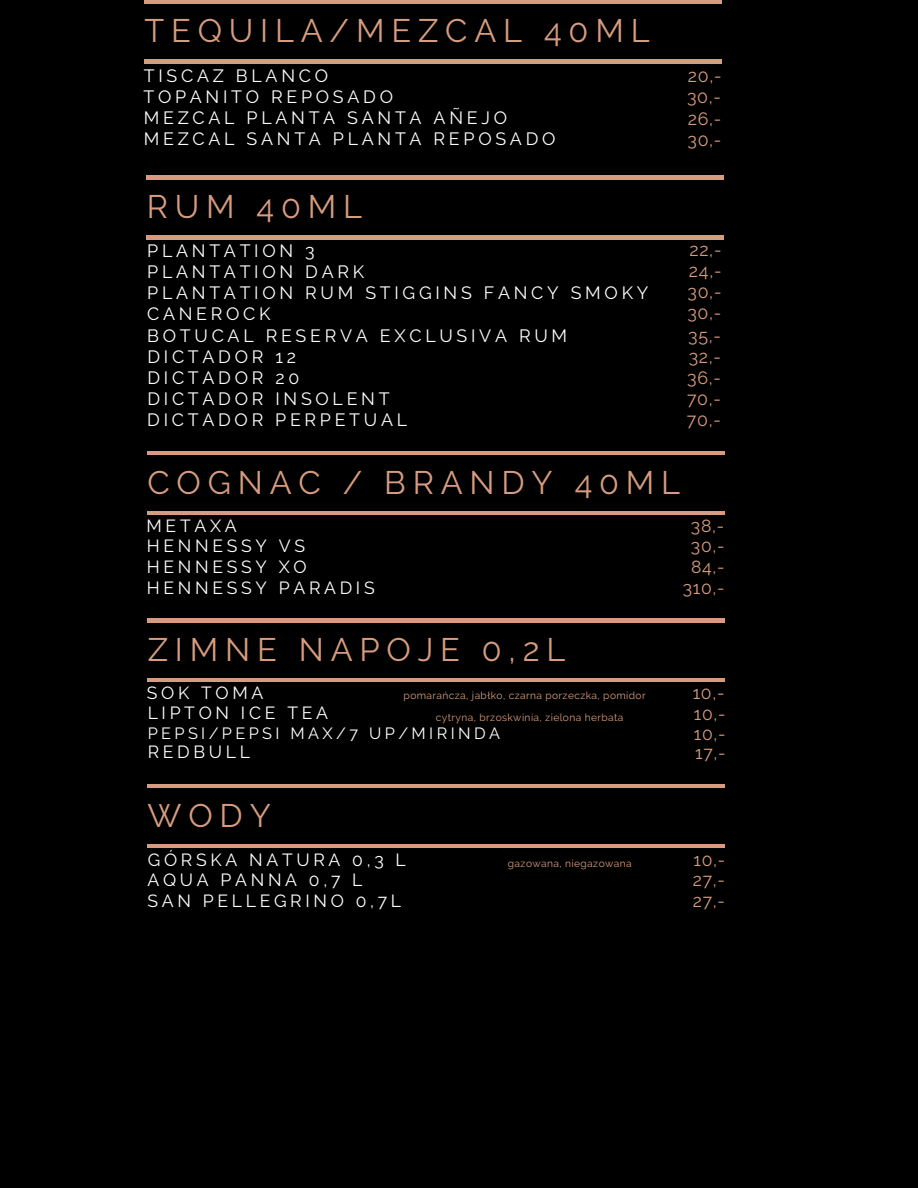
<style>
.page{position:relative;width:918px;height:1188px;background:#000}
.page>*{position:absolute;margin:0;border:0;box-sizing:border-box;transform-origin:0 0}
.t1{font:32.55px "Raleway";letter-spacing:.21em;color:#d79c7f}
.t2{font:17.85px "Raleway";letter-spacing:.21em;color:#fff}
.t3{font:17.85px "Raleway";letter-spacing:.04em;color:#d79c7f}
.t4{font:17.55px "Raleway";letter-spacing:.21em;color:#fff}
.t5{font:17.55px "Raleway";letter-spacing:.04em;color:#d79c7f}
.t6{font:16.2px "Raleway";letter-spacing:.21em;color:#fff}
.t7{font:10.2px "Raleway";letter-spacing:.04em;color:#d79c7f}
</style>
<div class="page">
<hr style="left:147px;top:176px;width:577px;height:3px;background:#d79c7f">
<hr style="left:147px;top:236px;width:577px;height:3px;background:#d79c7f">
<hr style="left:147px;top:451px;width:577px;height:4px;background:#d79c7f">
<hr style="left:147px;top:511px;width:578px;height:3px;background:#d79c7f">
<hr style="left:147px;top:619px;width:578px;height:3px;background:#d79c7f">
<hr style="left:148px;top:679px;width:577px;height:3px;background:#d79c7f">
<hr style="left:147px;top:785px;width:578px;height:3px;background:#d79c7f">
<hr style="left:148px;top:844px;width:577px;height:4px;background:#d79c7f">
<hr style="left:144px;top:0;width:578px;height:3px;background:#d79c7f">
<hr style="left:144px;top:60px;width:578px;height:3px;background:#d79c7f">
<h1 class="t1" style="left:144px;top:12px;width:507px">TEQUILA/MEZCAL 40ML</h1>
<p class="t2" style="left:144px;top:65px;width:186px">TISCAZ BLANCO</p>
<p class="t3" style="left:688px;top:65px;width:35px">20,-</p>
<p class="t2" style="left:144px;top:107px;width:365px">MEZCAL PLANTA SANTA AÑEJO</p>
<p class="t3" style="left:688px;top:109px;width:35px">26,-</p>
<p class="t2" style="left:144px;top:128px;width:413px">MEZCAL SANTA PLANTA REPOSADO</p>
<p class="t3" style="left:687px;top:130px;width:36px">30,-</p>
<p class="t2" style="left:143px;top:87px;width:251px">TOPANITO REPOSADO</p>
<p class="t3" style="left:687px;top:87px;width:36px">30,-</p>
<h1 class="t1" style="left:147px;top:188px;width:217px">RUM 40ML</h1>
<p class="t2" style="left:147px;top:240px;width:169px">PLANTATION 3</p>
<p class="t3" style="left:689px;top:239px;width:34px">22,-</p>
<p class="t2" style="left:147px;top:261px;width:218px">PLANTATION DARK</p>
<p class="t3" style="left:689px;top:260px;width:34px">24,-</p>
<p class="t2" style="left:147px;top:282px;width:503px">PLANTATION RUM STIGGINS FANCY SMOKY</p>
<p class="t3" style="left:688px;top:281px;width:36px">30,-</p>
<p class="t2" style="left:147px;top:304px;width:125px">CANEROCK</p>
<p class="t3" style="left:687px;top:302px;width:36px">30,-</p>
<p class="t2" style="left:147px;top:346px;width:150px">DICTADOR 12</p>
<p class="t3" style="left:689px;top:346px;width:34px">32,-</p>
<p class="t2" style="left:147px;top:367px;width:153px">DICTADOR 20</p>
<p class="t3" style="left:687px;top:367px;width:35px">36,-</p>
<p class="t2" style="left:147px;top:388px;width:244px">DICTADOR INSOLENT</p>
<p class="t3" style="left:687px;top:388px;width:36px">70,-</p>
<p class="t2" style="left:147px;top:409px;width:261px">DICTADOR PERPETUAL</p>
<p class="t3" style="left:687px;top:409px;width:36px">70,-</p>
<p class="t2" style="left:147px;top:325px;width:421px">BOTUCAL RESERVA EXCLUSIVA RUM</p>
<p class="t3" style="left:688px;top:325px;width:34px">35,-</p>
<h1 class="t1" style="left:147px;top:463px;width:534px">COGNAC / BRANDY 40ML</h1>
<p class="t4" style="left:147px;top:516px;width:92px">METAXA</p>
<p class="t5" style="left:691px;top:516px;width:35px">38,-</p>
<p class="t4" style="left:147px;top:557px;width:161px">HENNESSY XO</p>
<p class="t5" style="left:691px;top:557px;width:35px">84,-</p>
<p class="t4" style="left:147px;top:578px;width:229px">HENNESSY PARADIS</p>
<p class="t5" style="left:683px;top:578px;width:43px">310,-</p>
<p class="t4" style="left:147px;top:536px;width:160px">HENNESSY VS</p>
<p class="t5" style="left:691px;top:536px;width:35px">30,-</p>
<h1 class="t1" style="left:148px;top:631px;width:419px">ZIMNE NAPOJE 0,2L</h1>
<p class="t4" style="left:147px;top:682px;width:118px">SOK TOMA</p>
<p class="t7" style="left:404px;top:690px;width:244px">pomarańcza, jabłko, czarna porzeczka, pomidor</p>
<p class="t5" style="left:693px;top:683px;width:33px">10,-</p>
<p class="t4" style="left:148px;top:703px;width:182px">LIPTON ICE TEA</p>
<p class="t7" style="left:436px;top:711px;width:189px">cytryna, brzoskwinia, zielona herbata</p>
<p class="t5" style="left:694px;top:703px;width:33px">10,-</p>
<p class="t6" style="left:148px;top:724px;width:354px">PEPSI/PEPSI MAX/7 UP/MIRINDA</p>
<p class="t5" style="left:694px;top:723px;width:33px">10,-</p>
<p class="t4" style="left:148px;top:742px;width:104px">REDBULL</p>
<p class="t5" style="left:695px;top:742px;width:32px">17,-</p>
<h1 class="t1" style="left:148px;top:796px;width:125px">WODY</h1>
<p class="t4" style="left:148px;top:849px;width:259px">GÓRSKA NATURA 0,3 L</p>
<p class="t7" style="left:508px;top:857px;width:125px">gazowana, niegazowana</p>
<p class="t5" style="left:694px;top:849px;width:33px">10,-</p>
<p class="t4" style="left:147px;top:870px;width:217px">AQUA PANNA 0,7 L</p>
<p class="t5" style="left:693px;top:870px;width:34px">27,-</p>
<p class="t4" style="left:147px;top:891px;width:255px">SAN PELLEGRINO 0,7L</p>
<p class="t5" style="left:693px;top:891px;width:34px">27,-</p>
</div>
